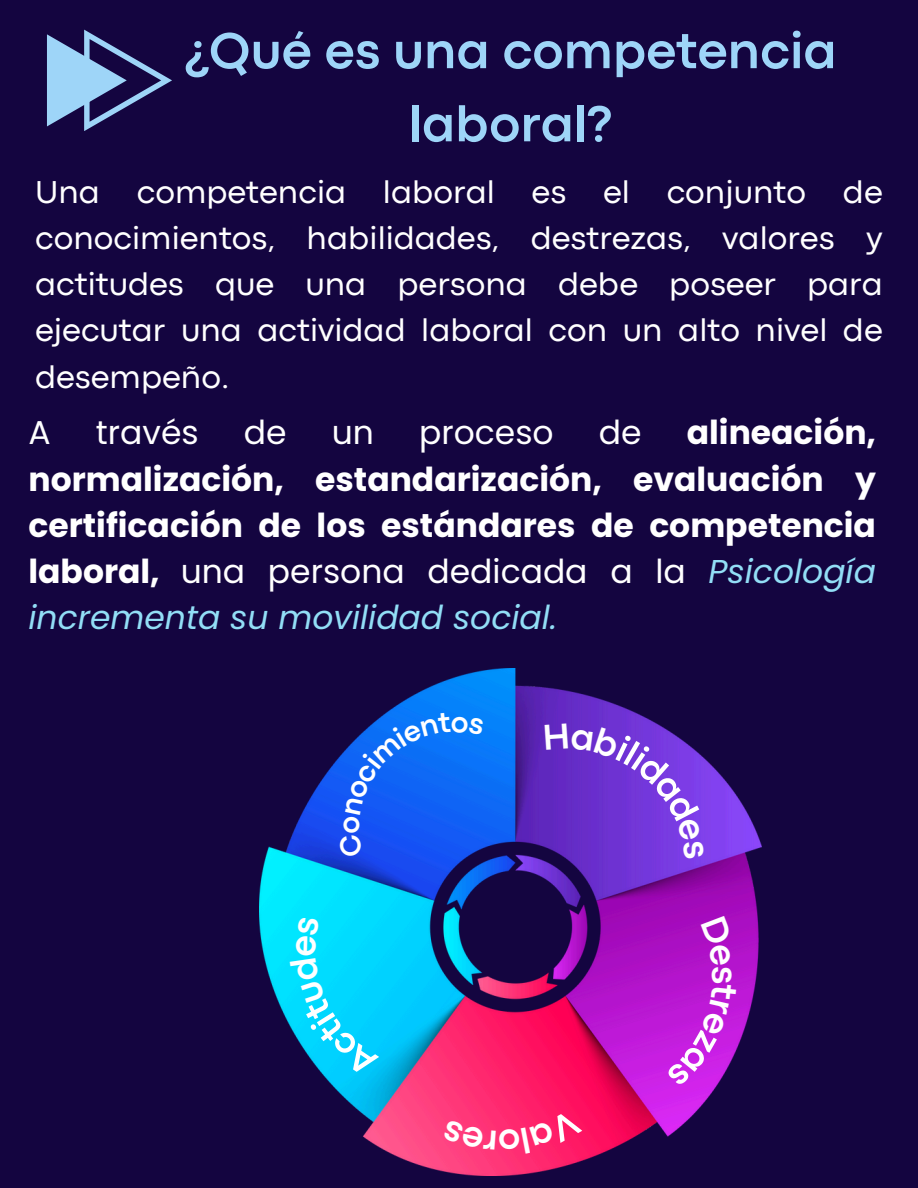
<style>
.page{position:relative;width:918px;height:1188px;background:#140540}
.page>*{position:absolute;margin:0;border:0;box-sizing:border-box;transform-origin:0 0}
.t1{font:700 52.5px/73.2px "Codec Pro";color:#9ed5f8;text-align:center}
.t2{font:33px/46.2px "Codec Pro";color:#fff;text-align:justify}
.t3{font:700 33px/46.2px "Poppins";color:#fff;text-align:justify}
.t4{font:33px "Poppins";color:#fff}
.s1{font-weight:400}
.s2{font-weight:400;font-style:italic;color:#92def6}
</style>
<div class="page">
<svg style="left:47px;top:30px;width:125px;height:101px"></svg>
<img style="left:260px;top:668px;width:501px;height:508px">
<svg style="left:338px;top:712px;width:146px;height:145px;background:#0f5eeb"></svg>
<svg style="left:545px;top:723px;width:160px;height:136px;background:#6a30cd"></svg>
<svg style="left:666px;top:916px;width:71px;height:171px;background:#b516cf"></svg>
<svg style="left:442px;top:1109px;width:140px;height:45px;background:#ff2a71"></svg>
<svg style="left:290px;top:917px;width:89px;height:161px;background:#01caf3"></svg>
<h1 class="t1" style="left:184px;top:18px;width:654px">¿Qué es una competencia laboral?</h1>
<p class="t2" style="left:35px;top:171px;width:849px">Una competencia laboral es el conjunto de conocimientos, habilidades, destrezas, valores y actitudes que una persona debe poseer para ejecutar una actividad laboral con un alto nivel de desempeño.</p>
<p class="t4" style="left:28px;top:410px;width:24px">A</p>
<p class="t4" style="left:96px;top:410px;width:104px">través</p>
<p class="t4" style="left:244px;top:410px;width:44px">de</p>
<p class="t4" style="left:332px;top:410px;width:44px">un</p>
<p class="t4" style="left:419px;top:410px;width:136px">proceso</p>
<p class="t4" style="left:599px;top:410px;width:44px">de</p>
<p class="t3" style="left:28px;top:410px;width:849px;text-indent:658px">alineación, normalización, estandarización, evaluación y certificación de los estándares de competencia laboral, <span class="s1">una persona dedicada a la</span> <span class="s2">Psicología incrementa su movilidad social.</span></p>
</div>
